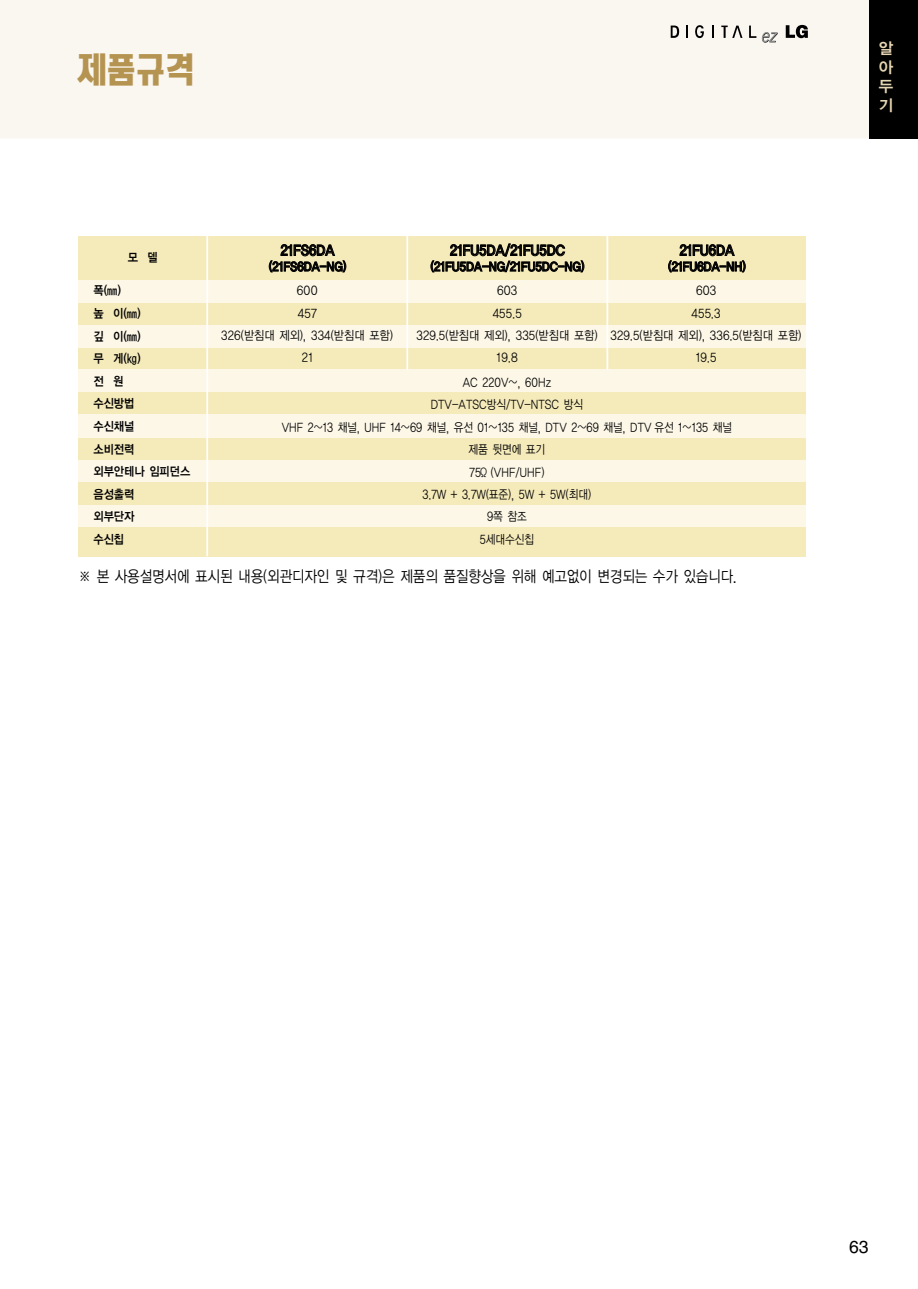
<style>
.page{position:relative;width:918px;height:1289px;background:#fff}
.page>*{position:absolute;margin:0;border:0;box-sizing:border-box;transform-origin:0 0}
.t1{font:35px "Cstre M";color:#b59451}
.t2{font:17.5px "Helvetica";color:#000}
.t3{font:15.75px "YGO12";letter-spacing:-.07em;color:#000;scale:.85 1}
.t4{font:15.75px/18.9px "YGO14";color:#e6d7b4;text-align:justify}
.t5{font:14px "YGO14";letter-spacing:-.075em;color:#000;scale:.9 1}
.t6{font:12.25px/22.4px "YGO12";letter-spacing:-.055em;color:#000;text-align:center;scale:.85 1}
.t7{font:12.25px/22.6px "YGO14";letter-spacing:-.075em;color:#000;scale:.9 1}
.t8{font:12.25px/22.4px "YGO12";letter-spacing:-.055em;color:#000;text-align:center;scale:.9 1}
</style>
<div class="page">
<div style="left:0;top:99px;width:868px;height:39px;background:#faf6f0"></div>
<div style="left:0;top:0;width:918px;height:99px;background:#faf6f0"></div>
<div style="left:868px;top:0;width:50px;height:139px;background:#000"></div>
<svg style="left:686px;top:26px;width:2px;height:12px"></svg>
<svg style="left:712px;top:26px;width:1px;height:12px"></svg>
<svg style="left:695px;top:25px;width:9px;height:13px"></svg>
<svg style="left:721px;top:26px;width:21px;height:12px"></svg>
<svg style="left:749px;top:26px;width:28px;height:17px"></svg>
<svg style="left:785px;top:25px;width:22px;height:13px"></svg>
<svg style="left:670px;top:26px;width:9px;height:12px"></svg>
<div style="left:78px;top:236px;width:728px;height:320px;background:#f5eaba"></div>
<div style="left:78px;top:280px;width:728px;height:23px;background:#fdf7e8"></div>
<div style="left:78px;top:370px;width:728px;height:22px;background:#fdf7e8"></div>
<div style="left:78px;top:325px;width:728px;height:22px;background:#fdf7e8"></div>
<div style="left:78px;top:414px;width:728px;height:24px;background:#fdf7e8"></div>
<div style="left:78px;top:460px;width:728px;height:22px;background:#fdf7e8"></div>
<div style="left:78px;top:505px;width:728px;height:22px;background:#fdf7e8"></div>
<hr style="left:206px;top:236px;width:2px;height:320px;background:#fff">
<hr style="left:406px;top:236px;width:2px;height:134px;background:#fff">
<hr style="left:606px;top:236px;width:2px;height:134px;background:#fff">
<h1 class="t1" style="left:75px;top:54px;width:124px">제품규격</h1>
<p class="t7" style="left:127px;top:247px;width:36px">모 델</p>
<p class="t7" style="left:93px;top:280px;width:110px">폭(㎜)<br>높 이(㎜)<br>깊 이(㎜)<br>무 게(㎏)<br>전 원<br>수신방법<br>수신채널<br>소비전력<br>외부안테나 임피던스 음성출력<br>외부단자<br>수신칩</p>
<p class="t5" style="left:280px;top:244px;width:63px">21FS6DA</p>
<p class="t7" style="left:268px;top:256px;width:88px">(21FS6DA-NG)</p>
<p class="t8" style="left:221px;top:280px;width:193px">600<br>457<br>326(받침대 제외), 334(받침대 포함)<br>21</p>
<p class="t5" style="left:449px;top:244px;width:130px">21FU5DA/21FU5DC</p>
<p class="t7" style="left:430px;top:256px;width:173px">(21FU5DA-NG/21FU5DC-NG)</p>
<p class="t8" style="left:416px;top:280px;width:204px">603<br>455.5<br>329.5(받침대 제외), 335(받침대 포함)<br>19.8</p>
<p class="t5" style="left:679px;top:244px;width:63px">21FU6DA</p>
<p class="t7" style="left:667px;top:256px;width:89px">(21FU6DA-NH)</p>
<p class="t8" style="left:610px;top:280px;width:214px">603<br>455.3<br>329.5(받침대 제외), 336.5(받침대 포함)<br>19.5</p>
<p class="t6" style="left:281px;top:372px;width:532px">AC 220V~, 60Hz<br>DTV-ATSC방식/TV-NTSC 방식<br>VHF 2~13 채널, UHF 14~69 채널, 유선 01~135 채널, DTV 2~69 채널, DTV 유선 1~135 채널 제품 뒷면에 표기<br>75Ϊ (VHF/UHF)<br>3.7W + 3.7W(표준), 5W + 5W(최대)<br>9쪽 참조<br>5세대수신칩</p>
<p class="t3" style="left:78px;top:569px;width:776px">※ 본 사용설명서에 표시된 내용(외관디자인 및 규격)은 제품의 품질향상을 위해 예고없이 변경되는 수가 있습니다.</p>
<p class="t4" style="left:878px;top:40px;width:17px">알 아 두 기</p>
<h2 class="t2" style="left:849px;top:1240px;width:21px">63</h2>
</div>
